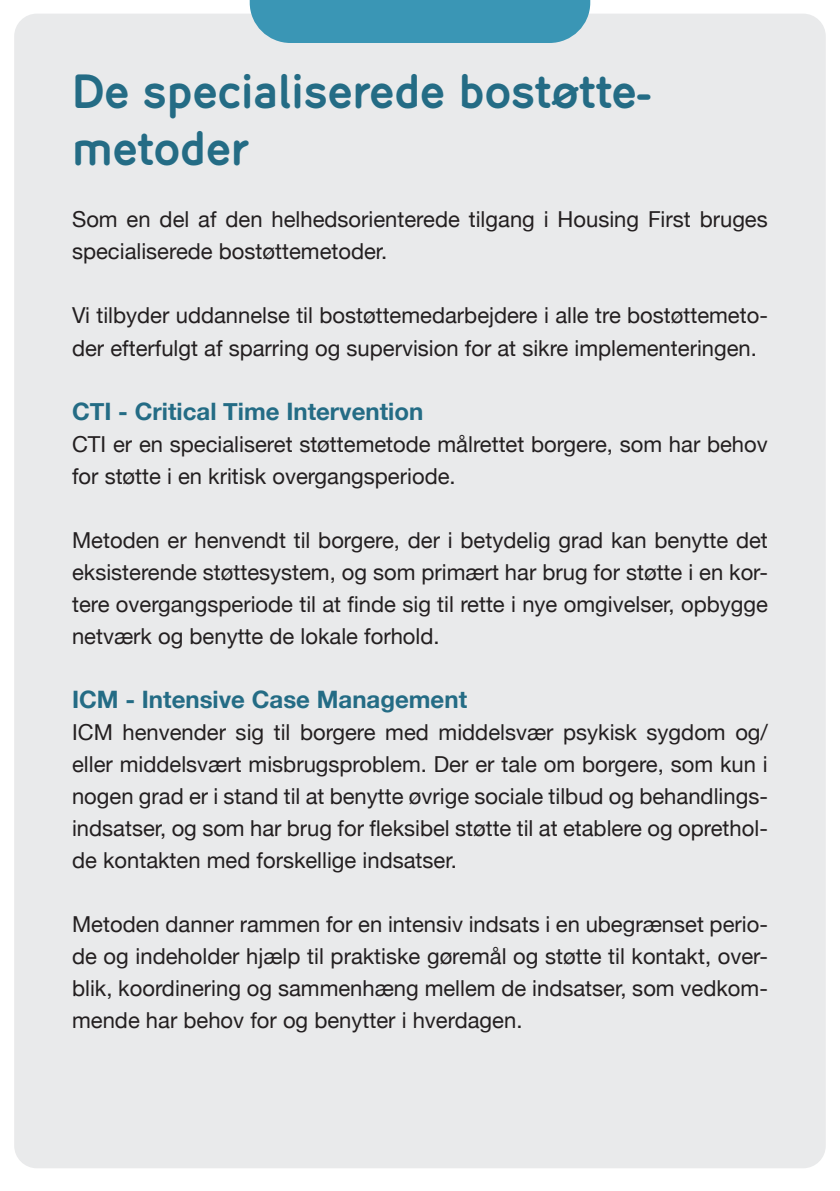
<style>
.page{position:relative;width:840px;height:1191px;background:#fff}
.page>*{position:absolute;margin:0;border:0;box-sizing:border-box;transform-origin:0 0}
.t1{font:700 48px/57.6px "Ely Rounded";color:#246c85}
.t2{font:700 24px "Helvetica Neue";color:#246c85}
.t3{font:22px/32px "Helvetica Neue";color:#231f20}
</style>
<div class="page">
<div style="left:14px;top:14px;width:811px;height:1154px;background:#e9eaeb;border-radius:23px"></div>
<div style="left:249px;top:0;width:342px;height:43px;background:#3a96b5"></div>
<h1 class="t1" style="left:72px;top:67px;width:579px">De specialiserede bostøtte&shy;metoder</h1>
<p class="t3" style="left:72px;top:205px;width:696px">Som en del af den helhedsorienterede tilgang i Housing First bruges specialiserede bostøttemetoder.</p>
<p class="t3" style="left:72px;top:301px;width:697px">Vi tilbyder uddannelse til bostøttemedarbejdere i alle tre bostøttemeto&shy;der efterfulgt af sparring og supervision for at sikre implementeringen.</p>
<p class="t2" style="left:72px;top:402px;width:352px">CTI - Critical Time Intervention</p>
<p class="t3" style="left:72px;top:429px;width:697px">CTI er en specialiseret støttemetode målrettet borgere, som har behov for støtte i en kritisk overgangsperiode.</p>
<p class="t3" style="left:72px;top:525px;width:697px;text-align:justify">Metoden er henvendt til borgere, der i betydelig grad kan benytte det eksisterende støttesystem, og som primært har brug for støtte i en kor&shy;tere overgangsperiode til at finde sig til rette i nye omgivelser, opbygge netværk og benytte de lokale forhold.</p>
<p class="t2" style="left:72px;top:690px;width:396px">ICM - Intensive Case Management</p>
<p class="t3" style="left:72px;top:717px;width:697px;text-align:justify">ICM henvender sig til borgere med middelsvær psykisk sygdom og/ eller middelsvært misbrugsproblem. Der er tale om borgere, som kun i nogen grad er i stand til at benytte øvrige sociale tilbud og behandlings&shy;indsatser, og som har brug for fleksibel støtte til at etablere og oprethol&shy;de kontakten med forskellige indsatser.</p>
<p class="t3" style="left:72px;top:909px;width:697px;text-align:justify">Metoden danner rammen for en intensiv indsats i en ubegrænset perio&shy;de og indeholder hjælp til praktiske gøremål og støtte til kontakt, over&shy;blik, koordinering og sammenhæng mellem de indsatser, som vedkom&shy;mende har behov for og benytter i hverdagen.</p>
</div>
